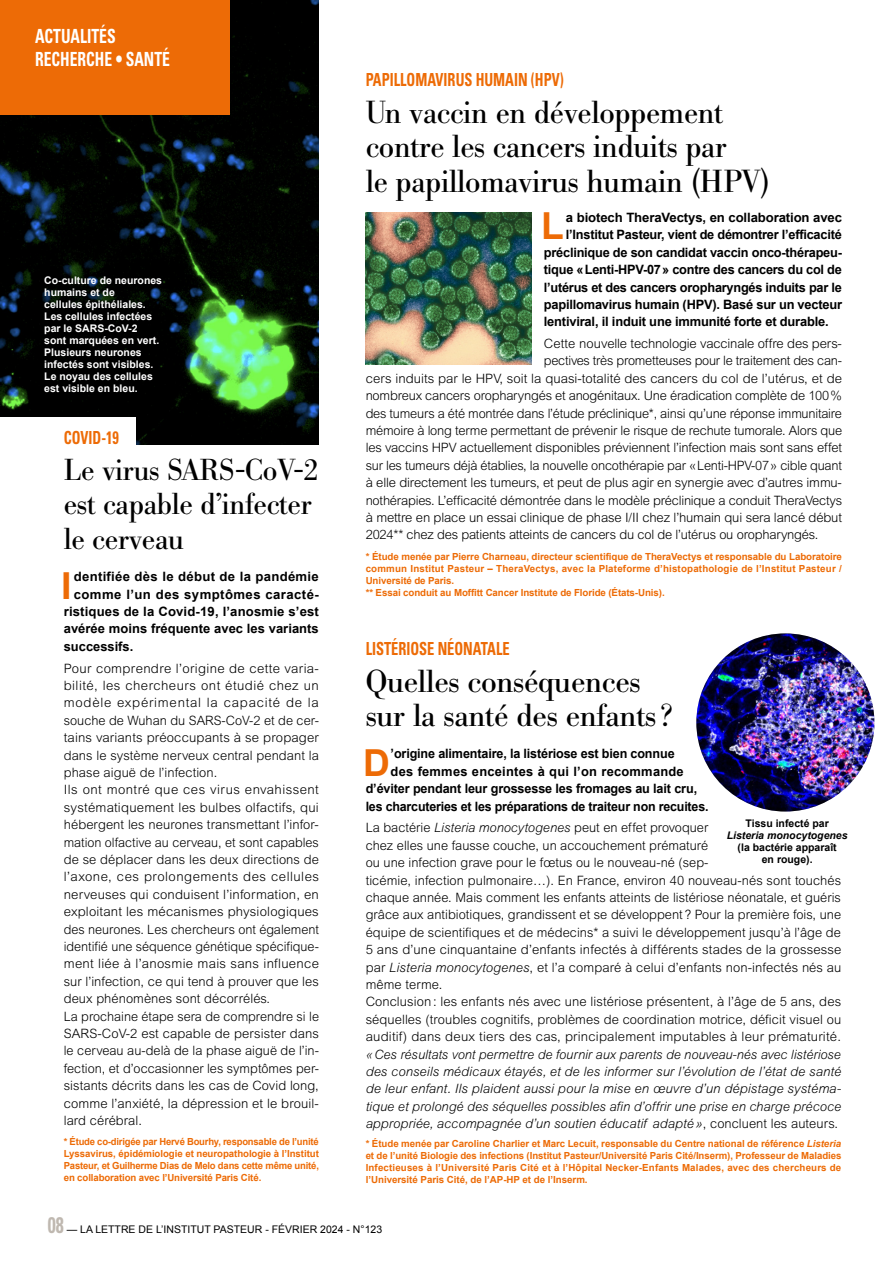
<style>
.page{position:relative;width:893px;height:1263px;background:#fff}
.page>*{position:absolute;margin:0;border:0;box-sizing:border-box;transform-origin:0 0}
.t1{font:700 37.2px "Arial";color:#ed6b06}
.t2{font:31.5px/34.5px "Bodoni BE";letter-spacing:-.01em;color:#000}
.t3{font:30px/34.5px "Bodoni BE";letter-spacing:-.01em;color:#000}
.t4{font:700 condensed 19.5px/22.6px "Univers LT Std";color:#fff;scale:.8 1}
.t5{font:700 condensed 18px "Univers LT Std";color:#ed6b06;scale:.8 1}
.t6{font:300 12.9px/17.4px "Arial MT Std";letter-spacing:.005em;color:#000}
.t7{font:300 12.9px "Arial MT Std";letter-spacing:-.015em;color:#000}
.t8{font:700 12.9px "Arial";letter-spacing:-.015em;color:#000}
.t9{font:italic 300 12.9px/17.4px "Arial MT Std";letter-spacing:.005em;color:#000;text-align:justify}
.t10{font:300 12.9px "Arial MT Std";letter-spacing:-.02em;color:#000}
.t11{font:700 12.9px "Arial";letter-spacing:.02em;color:#000}
.t12{font:700 12.9px "Arial";letter-spacing:-.015em;color:#000;scale:.96 1}
.t13{font:700 12.9px "Arial";letter-spacing:.01em;color:#000}
.t14{font:700 12.9px "Arial";letter-spacing:.03em;color:#000}
.t15{font:700 10.5px/12px "Arial";color:#fff}
.t16{font:10.5px "Arial";color:#000}
.t17{font:700 10.5px/12px "Arial";color:#000;text-align:center}
.t18{font:italic 700 10.5px "Arial";color:#000}
.t19{font:700 9.75px/12px "Arial";letter-spacing:-.01em;color:#ed6b06;text-align:justify}
.s1{font-style:italic}
.s2{font-style:normal}
.s3{font-family:"Univers LT Std";font-weight:700;font-stretch:condensed;font-size:22.5px;color:#bfb8b0}
</style>
<div class="page">
<hr style="left:892px;top:0;width:1px;height:349px;background:#c3c8cc">
<img style="left:0;top:0;width:319px;height:444px">
<div style="left:0;top:417px;width:135px;height:32px;background:#fff"></div>
<img style="left:696px;top:633px;width:178px;height:178px;border-radius:89px">
<img style="left:365px;top:213px;width:166px;height:151px">
<div style="left:0;top:0;width:230px;height:115px;background:#ed6b06"></div>
<h3 class="t4" style="left:35px;top:25px;width:170px">ACTUALITÉS<br>RECHERCHE • SANTÉ</h3>
<p class="t15" style="left:44px;top:274px;width:119px">Co-culture de neurones humains et de<br>cellules épithéliales.<br>Les cellules infectées par le SARS-CoV-2 sont marquées en vert.<br>Plusieurs neurones infectés sont visibles.<br>Le noyau des cellules est visible en bleu.</p>
<h3 class="t5" style="left:64px;top:427px;width:70px">COVID-19</h3>
<h3 class="t3" style="left:64px;top:453px;width:257px">Le virus SARS-CoV-2 est capable d’infecter le cerveau</h3>
<h1 class="t1" style="left:61px;top:561px;width:12px">I</h1>
<p class="t11" style="left:74px;top:568px;width:247px">dentifiée dès le début de la pandémie</p>
<p class="t14" style="left:74px;top:586px;width:247px">comme l’un des symptômes caracté-</p>
<p class="t13" style="left:64px;top:603px;width:257px">ristiques de la Covid-19, l’anosmie s’est</p>
<p class="t8" style="left:64px;top:620px;width:257px">avérée moins fréquente avec les variants</p>
<p class="t8" style="left:64px;top:638px;width:71px">successifs.</p>
<p class="t6" style="left:64px;top:659px;width:257px">Pour comprendre l’origine de cette varia&shy;bilité, les chercheurs ont étudié chez un modèle expérimental la capacité de la souche de Wuhan du SARS-CoV-2 et de cer&shy;tains variants préoccupants à se propager dans le système nerveux central pendant la phase aiguë de l’infection.<br>Ils ont montré que ces virus envahissent systématiquement les bulbes olfactifs, qui hébergent les neurones transmettant l’infor&shy;mation olfactive au cerveau, et sont capables de se déplacer dans les deux directions de l’axone, ces prolongements des cellules nerveuses qui conduisent l’information, en exploitant les mécanismes physiologiques des neurones. Les chercheurs ont également identifié une séquence génétique spécifique&shy;ment liée à l’anosmie mais sans influence sur l’infection, ce qui tend à prouver que les deux phénomènes sont décorrélés.<br>La prochaine étape sera de comprendre si le SARS-CoV-2 est capable de persister dans le cerveau au-delà de la phase aiguë de l’in&shy;fection, et d’occasionner les symptômes per&shy;sistants décrits dans les cas de Covid long, comme l’anxiété, la dépression et le brouil&shy;lard cérébral.</p>
<p class="t19" style="left:64px;top:1136px;width:257px">* Étude co-dirigée par Hervé Bourhy, responsable de l’unité Lyssavirus, épidémiologie et neuropathologie à l’Institut Pasteur, et Guilherme Dias de Melo dans cette même unité, en collaboration avec l’Université Paris Cité.</p>
<h3 class="t5" style="left:366px;top:69px;width:249px">PAPILLOMAVIRUS HUMAIN (HPV)</h3>
<h2 class="t2" style="left:366px;top:96px;width:406px">Un vaccin en développement contre les cancers induits par<br>le papillomavirus humain (HPV)</h2>
<h1 class="t1" style="left:541px;top:202px;width:24px">L</h1>
<p class="t8" style="left:566px;top:209px;width:278px">a biotech TheraVectys, en collaboration avec</p>
<p class="t8" style="left:566px;top:226px;width:277px">l’Institut Pasteur, vient de démontrer l’efficacité</p>
<p class="t8" style="left:544px;top:244px;width:300px">préclinique de son candidat vaccin onco-thérapeu-</p>
<p class="t8" style="left:544px;top:261px;width:299px">tique «Lenti-HPV-07» contre des cancers du col de</p>
<p class="t8" style="left:544px;top:278px;width:300px">l’utérus et des cancers oropharyngés induits par le</p>
<p class="t8" style="left:544px;top:296px;width:300px">papillomavirus humain (HPV). Basé sur un vecteur</p>
<p class="t8" style="left:544px;top:313px;width:286px">lentiviral, il induit une immunité forte et durable.</p>
<p class="t6" style="left:544px;top:335px;width:300px">Cette nouvelle technologie vaccinale offre des pers-</p>
<p class="t10" style="left:544px;top:354px;width:300px">pectives très prometteuses pour le traitement des can-</p>
<p class="t6" style="left:366px;top:370px;width:478px">cers induits par le HPV, soit la quasi-totalité des cancers du col de l’utérus, et de</p>
<p class="t7" style="left:366px;top:388px;width:478px">nombreux cancers oropharyngés et anogénitaux. Une éradication complète de 100%</p>
<p class="t10" style="left:366px;top:406px;width:478px">des tumeurs a été montrée dans l’étude préclinique*, ainsi qu’une réponse immunitaire</p>
<p class="t7" style="left:366px;top:423px;width:478px">mémoire à long terme permettant de prévenir le risque de rechute tumorale. Alors que</p>
<p class="t7" style="left:366px;top:441px;width:478px">les vaccins HPV actuellement disponibles préviennent l’infection mais sont sans effet</p>
<p class="t7" style="left:366px;top:458px;width:478px">sur les tumeurs déjà établies, la nouvelle oncothérapie par «Lenti-HPV-07» cible quant</p>
<p class="t7" style="left:366px;top:475px;width:478px">à elle directement les tumeurs, et peut de plus agir en synergie avec d’autres immu-</p>
<p class="t7" style="left:366px;top:493px;width:478px">nothérapies. L’efficacité démontrée dans le modèle préclinique a conduit TheraVectys</p>
<p class="t6" style="left:366px;top:509px;width:478px">à mettre en place un essai clinique de phase I/II chez l’humain qui sera lancé début</p>
<p class="t7" style="left:366px;top:528px;width:454px">2024** chez des patients atteints de cancers du col de l’utérus ou oropharyngés.</p>
<p class="t19" style="left:366px;top:551px;width:478px;text-align:left">* Étude menée par Pierre Charneau, directeur scientifique de TheraVectys et responsable du Laboratoire commun Institut Pasteur – TheraVectys, avec la Plateforme d’histopathologie de l’Institut Pasteur / Université de Paris.<br>** Essai conduit au Moffitt Cancer Institute de Floride (États-Unis).</p>
<h3 class="t5" style="left:366px;top:638px;width:181px">LISTÉRIOSE NÉONATALE</h3>
<h2 class="t2" style="left:366px;top:665px;width:308px">Quelles conséquences sur la santé des enfants?</h2>
<h1 class="t1" style="left:363px;top:738px;width:28px">D</h1>
<p class="t8" style="left:391px;top:745px;width:286px">’origine alimentaire, la listériose est bien connue</p>
<p class="t11" style="left:391px;top:763px;width:295px">des femmes enceintes à qui l’on recommande</p>
<p class="t8" style="left:366px;top:780px;width:333px">d’éviter pendant leur grossesse les fromages au lait cru,</p>
<p class="t12" style="left:366px;top:798px;width:359px">les charcuteries et les préparations de traiteur non recuites.</p>
<p class="t6" style="left:366px;top:819px;width:477px">La bactérie <span class="s1">Listeria monocytogenes</span> peut en effet provoquer<br>chez elles une fausse couche, un accouchement prématuré<br>ou une infection grave pour le fœtus ou le nouveau-né (sep-<br>ticémie, infection pulmonaire…). En France, environ 40 nouveau-nés sont touchés chaque année. Mais comment les enfants atteints de listériose néonatale, et guéris grâce aux antibiotiques, grandissent et se développent ? Pour la première fois, une équipe de scientifiques et de médecins* a suivi le développement jusqu’à l’âge de 5 ans d’une cinquantaine d’enfants infectés à différents stades de la grossesse par <span class="s1">Listeria monocytogenes</span>, et l’a comparé à celui d’enfants non-infectés nés au même terme.<br>Conclusion : les enfants nés avec une listériose présentent, à l’âge de 5 ans, des séquelles (troubles cognitifs, problèmes de coordination motrice, déficit visuel ou auditif) dans deux tiers des cas, principalement imputables à leur prématurité.</p>
<p class="t9" style="left:366px;top:1045px;width:477px">«Ces résultats vont permettre de fournir aux parents de nouveau-nés avec listériose des conseils médicaux étayés, et de les informer sur l’évolution de l’état de santé de leur enfant. Ils plaident aussi pour la mise en œuvre d’un dépistage systéma&shy;tique et prolongé des séquelles possibles afin d’offrir une prise en charge précoce appropriée, accompagnée d’un soutien éducatif adapté»<span class="s2">, concluent les auteurs.</span></p>
<p class="t19" style="left:366px;top:1137px;width:477px">* Étude menée par Caroline Charlier et Marc Lecuit, responsable du Centre national de référence <span class="s1">Listeria </span>et de l’unité Biologie des infections (Institut Pasteur/Université Paris Cité/Inserm), Professeur de Maladies Infectieuses à l’Université Paris Cité et à l’Hôpital Necker-Enfants Malades, avec des chercheurs de l’Université Paris Cité, de l’AP-HP et de l’Inserm.</p>
<p class="t17" style="left:746px;top:818px;width:85px">Tissu infecté par</p>
<p class="t18" style="left:727px;top:829px;width:122px">Listeria monocytogenes</p>
<p class="t17" style="left:738px;top:842px;width:101px">(la bactérie apparaît en rouge).</p>
<p class="t16" style="left:48px;top:1223px;width:336px"><span class="s3">08</span> — LA LETTRE DE L’INSTITUT PASTEUR - FÉVRIER 2024 - N°123</p>
</div>
